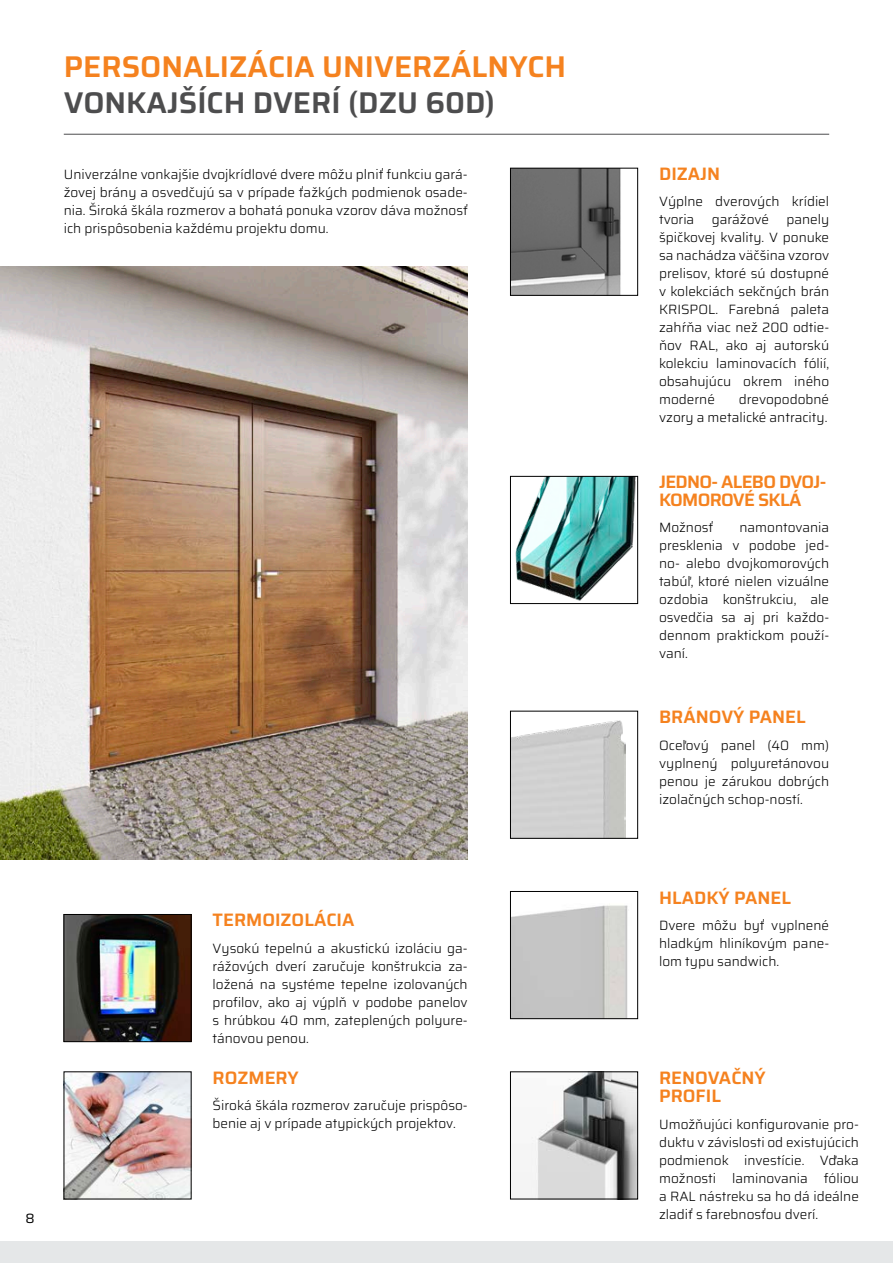
<style>
.page{position:relative;width:893px;height:1263px;background:#fff}
.page>*{position:absolute;margin:0;border:0;box-sizing:border-box;transform-origin:0 0}
.Head{font:600 30px/36px "Saira";color:#f5821f}
.Sub_head{font:600 18px/18px "Saira";color:#f5821f}
.Sub_head-2{font:600 18px/18px "Saira";letter-spacing:-.04em;color:#f5821f}
.Body_text{font:300 13.5px/18px "Saira";color:#000;text-align:justify}
.t1{font:13.5px "Saira";color:#000}
.s1{color:#4d4d4e}
</style>
<div class="page">
<img style="left:0;top:267px;width:468px;height:593px">
<hr style="left:64px;top:134px;width:765px;height:1px;background:#4d4d4e">
<img style="left:64px;top:914px;width:128px;height:128px">
<img style="left:510px;top:476px;width:128px;height:128px">
<img style="left:64px;top:1071px;width:128px;height:128px">
<svg style="left:510px;top:168px;width:128px;height:128px;background:#7f7f7f"></svg>
<svg style="left:510px;top:711px;width:128px;height:128px"></svg>
<svg style="left:510px;top:891px;width:128px;height:128px"></svg>
<svg style="left:510px;top:1071px;width:128px;height:128px"></svg>
<div style="left:0;top:1242px;width:893px;height:21px;background:#e5e7e8"></div>
<p class="Head" style="left:64px;top:47px;width:504px">PERSONALIZÁCIA UNIVERZÁLNYCH<br><span class="s1">VONKAJŠÍCH DVERÍ (DZU 60D)</span></p>
<p class="Body_text" style="left:64px;top:165px;width:405px">Univerzálne vonkajšie dvojkrídlové dvere môžu plniť funkciu gará&shy;žovej brány a osvedčujú sa v prípade ťažkých podmienok osade&shy;nia. Široká škála rozmerov a bohatá ponuka vzorov dáva možnosť ich prispôsobenia každému projektu domu.</p>
<p class="Sub_head" style="left:213px;top:910px;width:143px">TERMOIZOLÁCIA</p>
<p class="Body_text" style="left:213px;top:938px;width:257px">Vysokú tepelnú a akustickú izoláciu ga&shy;rážových dverí zaručuje konštrukcia za&shy;ložená na systéme tepelne izolovaných profilov, ako aj výplň v podobe panelov s hrúbkou 40 mm, zateplených polyure&shy;tánovou penou.</p>
<p class="Sub_head" style="left:213px;top:1068px;width:88px">ROZMERY</p>
<p class="Body_text" style="left:213px;top:1096px;width:257px">Široká škála rozmerov zaručuje prispôso&shy;benie aj v prípade atypických projektov.</p>
<p class="Sub_head" style="left:659px;top:164px;width:63px">DIZAJN</p>
<p class="Body_text" style="left:659px;top:192px;width:172px">Výplne dverových krídiel tvoria</p>
<p class="Body_text" style="left:659px;top:210px;width:172px;text-indent:127px">panely špičkovej kvality. V ponuke sa nachádza väčšina vzorov prelisov, ktoré sú dostupné v kolekciách sekčných brán KRISPOL. Farebná paleta zahŕňa viac než 200 odtie&shy;ňov RAL, ako aj autorskú kolekciu laminovacích fólií, obsahujúcu okrem iného moderné</p>
<p class="Body_text" style="left:712px;top:210px;width:59px">garážové</p>
<p class="Body_text" style="left:659px;top:390px;width:172px;text-align:right">drevopodobné<br>vzory a metalické antracity.</p>
<p class="Sub_head-2" style="left:659px;top:472px;width:169px">JEDNO- ALEBO DVOJ-<br>KOMOROVÉ SKLÁ</p>
<p class="Body_text" style="left:659px;top:518px;width:56px">Možnosť</p>
<p class="Body_text" style="left:659px;top:518px;width:172px;text-indent:80px">namontovania presklenia v podobe jed&shy;no- alebo dvojkomorových tabúľ, ktoré nielen vizuálne ozdobia konštrukciu, ale osvedčia sa aj pri každo&shy;dennom praktickom použí&shy;vaní.</p>
<p class="Sub_head" style="left:659px;top:707px;width:148px">BRÁNOVÝ PANEL</p>
<p class="Body_text" style="left:659px;top:736px;width:172px">Oceľový panel (40 mm) vyplnený polyuretánovou penou je zárukou dobrých izolačných schop-ností.</p>
<p class="Sub_head" style="left:659px;top:888px;width:133px">HLADKÝ PANEL</p>
<p class="Body_text" style="left:659px;top:916px;width:172px">Dvere môžu byť vyplnené hladkým hliníkovým pane&shy;lom typu sandwich.</p>
<p class="Sub_head" style="left:659px;top:1068px;width:108px">RENOVAČNÝ<br>PROFIL</p>
<p class="Body_text" style="left:659px;top:1114px;width:201px">Umožňujúci konfigurovanie pro&shy;duktu v závislosti od existujúcich podmienok investície. Vďaka možnosti laminovania fóliou a RAL nástreku sa ho dá ideálne</p>
<p class="t1" style="left:26px;top:1207px;width:11px">8</p>
<p class="Body_text" style="left:659px;top:1204px;width:161px">zladiť s farebnosťou dverí.</p>
</div>
